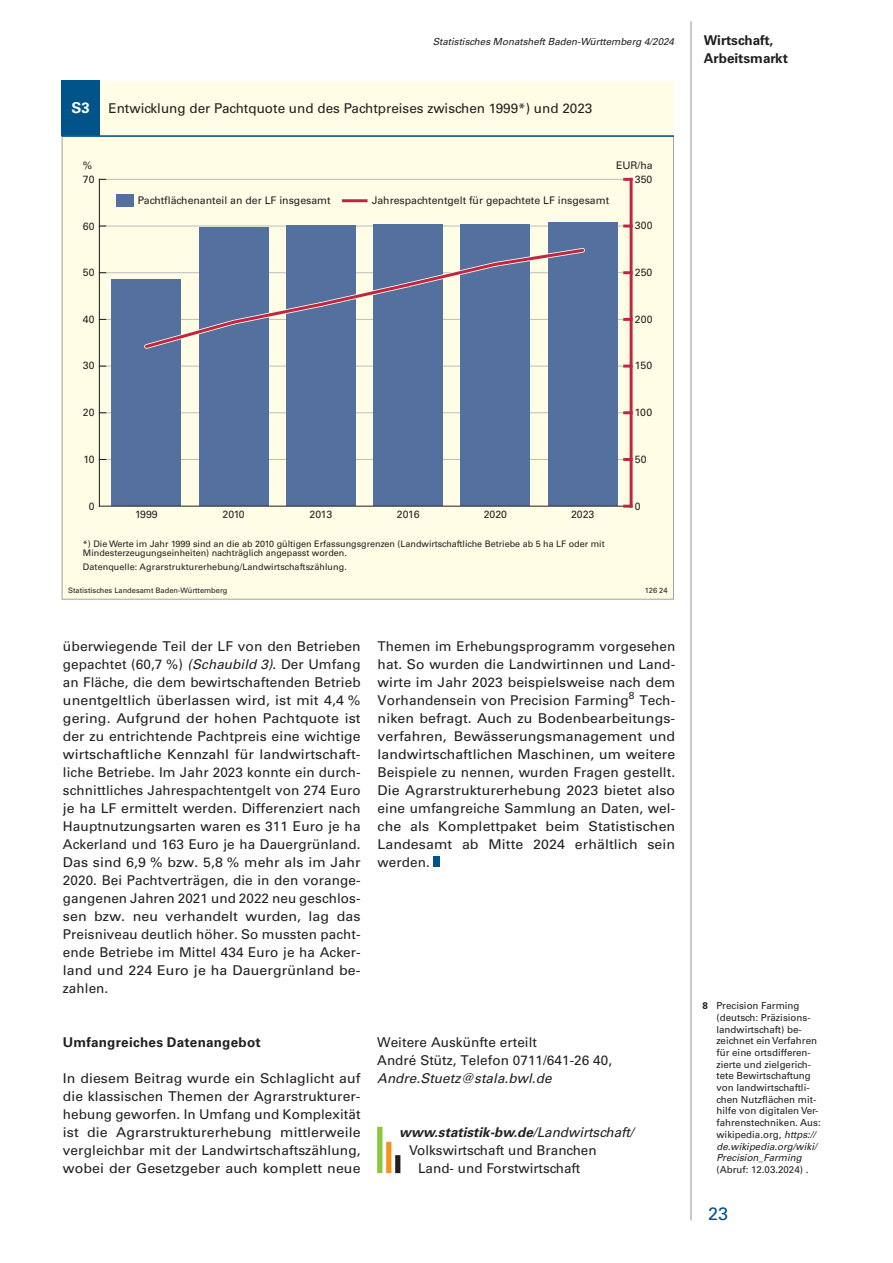
<style>
.page{position:relative;width:893px;height:1263px;background:#fff}
.page>*{position:absolute;margin:0;border:0;box-sizing:border-box;transform-origin:0 0}
.t1{font:18px "Univers";color:#01548a}
.t2{font:700 15px "Univers";color:#fff}
.t3{font:13.5px/18px "Univers";letter-spacing:.005em;color:#231f20;text-align:justify}
.t4{font:13.5px/18px "Univers";letter-spacing:.005em;color:#231f20;text-align:justify;scale:1.05 1}
.t5{font:700 13.5px/18px "Univers";letter-spacing:.005em;color:#231f20}
.t6{font:italic 700 13.5px "Univers";color:#231f20}
.t7{font:italic 13.5px "Univers";letter-spacing:.005em;color:#231f20}
.t8{font:10.5px "Univers";color:#231f20}
.t9{font:9.75px/11.7px "Univers";color:#231f20}
.t10{font:italic 9.75px "Univers";color:#231f20}
.t11{font:9px/9px "Univers";color:#231f20}
.t12{font:7.5px "Univers";color:#231f20}
.s1{font-style:italic}
.s2{font-weight:400}
.s3{font-weight:700}
</style>
<div class="page">
<hr style="left:691px;top:21px;width:1px;height:1199px;background:#939598">
<div style="left:377px;top:1127px;width:5px;height:46px;background:#8bc63e"></div>
<div style="left:386px;top:1142px;width:5px;height:31px;background:#f7931d"></div>
<div style="left:395px;top:1155px;width:5px;height:18px;background:#231f20"></div>
<div style="left:434px;top:857px;width:6px;height:10px;background:#01548a"></div>
<div style="left:62px;top:81px;width:612px;height:519px;background:#fffde5"></div>
<div style="left:62px;top:81px;width:38px;height:55px;background:#01548a"></div>
<svg style="left:62px;top:137px;width:612px;height:463px"></svg>
<hr style="left:62px;top:135px;width:612px;height:2px;background:#01548a">
<hr style="left:99px;top:459px;width:530px;height:1px;background:#bcbdc0">
<hr style="left:99px;top:412px;width:530px;height:1px;background:#bcbdc0">
<hr style="left:99px;top:366px;width:530px;height:1px;background:#bcbdc0">
<hr style="left:99px;top:319px;width:530px;height:1px;background:#bcbdc0">
<hr style="left:99px;top:272px;width:530px;height:1px;background:#bcbdc0">
<hr style="left:99px;top:226px;width:530px;height:1px;background:#bcbdc0">
<hr style="left:99px;top:179px;width:530px;height:1px;background:#bcbdc0">
<div style="left:116px;top:194px;width:17px;height:12px;background:#54709e"></div>
<hr style="left:342px;top:199px;width:26px;height:3px;background:#bf2645">
<hr style="left:99px;top:179px;width:1px;height:327px;background:#231f20">
<hr style="left:630px;top:179px;width:3px;height:327px;background:#bf2645">
<svg style="left:625px;top:458px;width:5px;height:3px"></svg>
<svg style="left:625px;top:411px;width:5px;height:3px"></svg>
<svg style="left:625px;top:365px;width:5px;height:3px"></svg>
<svg style="left:625px;top:318px;width:5px;height:3px"></svg>
<svg style="left:625px;top:271px;width:5px;height:3px"></svg>
<svg style="left:625px;top:178px;width:6px;height:3px"></svg>
<div style="left:112px;top:280px;width:69px;height:226px;background:#54709e"></div>
<div style="left:199px;top:227px;width:70px;height:279px;background:#54709e"></div>
<div style="left:286px;top:226px;width:70px;height:280px;background:#54709e"></div>
<div style="left:373px;top:225px;width:70px;height:281px;background:#54709e"></div>
<div style="left:461px;top:225px;width:69px;height:281px;background:#54709e"></div>
<div style="left:548px;top:223px;width:70px;height:283px;background:#54709e"></div>
<svg style="left:141px;top:245px;width:444px;height:107px"></svg>
<hr style="left:99px;top:506px;width:532px;height:1px;background:#231f20">
<svg style="left:625px;top:505px;width:6px;height:3px"></svg>
<p class="t2" style="left:72px;top:99px;width:20px">S3</p>
<p class="t10" style="left:433px;top:35px;width:243px">Statistisches Monatsheft Baden-Württemberg 4/2024</p>
<p class="t5" style="left:704px;top:31px;width:86px">Wirtschaft,<br>Arbeitsmarkt</p>
<p class="t3" style="left:108px;top:99px;width:486px">Entwicklung der Pachtquote und des Pachtpreises zwischen 1999*) und 2023</p>
<p class="t8" style="left:83px;top:159px;width:11px">%</p>
<p class="t8" style="left:616px;top:159px;width:38px">EUR/ha</p>
<p class="t8" style="left:83px;top:173px;width:13px">70</p>
<p class="t8" style="left:635px;top:173px;width:19px">350</p>
<p class="t8" style="left:138px;top:194px;width:194px">Pachtflächenanteil an der LF insgesamt</p>
<p class="t8" style="left:372px;top:194px;width:239px">Jahrespachtentgelt für gepachtete LF insgesamt</p>
<p class="t8" style="left:83px;top:220px;width:13px">60</p>
<p class="t8" style="left:635px;top:219px;width:19px">300</p>
<p class="t8" style="left:83px;top:266px;width:13px">50</p>
<p class="t8" style="left:635px;top:266px;width:19px">250</p>
<p class="t8" style="left:83px;top:313px;width:13px">40</p>
<p class="t8" style="left:635px;top:313px;width:19px">200</p>
<p class="t8" style="left:83px;top:359px;width:13px">30</p>
<p class="t8" style="left:635px;top:359px;width:19px">150</p>
<p class="t8" style="left:83px;top:406px;width:13px">20</p>
<p class="t8" style="left:635px;top:406px;width:19px">100</p>
<p class="t8" style="left:83px;top:453px;width:13px">10</p>
<p class="t8" style="left:635px;top:453px;width:13px">50</p>
<p class="t8" style="left:89px;top:500px;width:7px">0</p>
<p class="t8" style="left:135px;top:508px;width:24px">1999</p>
<p class="t8" style="left:223px;top:508px;width:24px">2010</p>
<p class="t8" style="left:310px;top:508px;width:24px">2013</p>
<p class="t8" style="left:397px;top:508px;width:24px">2016</p>
<p class="t8" style="left:484px;top:508px;width:25px">2020</p>
<p class="t8" style="left:571px;top:508px;width:25px">2023</p>
<p class="t8" style="left:635px;top:500px;width:7px">0</p>
<p class="t11" style="left:83px;top:540px;width:523px">*) Die Werte im Jahr 1999 sind an die ab 2010 gültigen Erfassungsgrenzen (Landwirtschaftliche Betriebe ab 5 ha LF oder mit<br>Mindesterzeugungseinheiten) nachträglich angepasst worden.</p>
<p class="t11" style="left:83px;top:562px;width:265px">Datenquelle: Agrarstrukturerhebung/Landwirtschaftszählung.</p>
<p class="t12" style="left:68px;top:586px;width:161px">Statistisches Landesamt Baden-Württemberg</p>
<p class="t12" style="left:645px;top:586px;width:24px">126 24</p>
<p class="t3" style="left:63px;top:637px;width:299px">überwiegende Teil der LF von den Betrieben gepachtet (60,7 %) <span class="s1">(Schaubild 3)</span>. Der Umfang an Fläche, die dem bewirtschaftenden Betrieb unentgeltlich überlassen wird, ist mit 4,4 % gering. Aufgrund der hohen Pachtquote ist der zu entrichtende Pachtpreis eine wichtige wirtschaftliche Kennzahl für landwirtschaft‑ liche Betriebe. Im Jahr 2023 konnte ein durch&shy;schnittliches Jahrespachtentgelt von 274 Euro je ha LF ermittelt werden. Differenziert nach Hauptnutzungsarten waren es 311 Euro je ha Ackerland und 163 Euro je ha Dauergrünland.<br>Das sind 6,9 % bzw. 5,8 % mehr als im Jahr 2020. Bei Pachtverträgen, die in den vorange&shy;gangenen Jahren 2021 und 2022 neu geschlos&shy;sen bzw. neu verhandelt wurden, lag das Preisniveau deutlich höher. So mussten pacht&shy;ende Betriebe im Mittel 434 Euro je ha Acker‑ land und 224 Euro je ha Dauergrünland be‑ zahlen.</p>
<p class="t3" style="left:378px;top:637px;width:299px">Themen im Erhebungsprogramm vorgesehen hat. So wurden die Landwirtinnen und Land&shy;wirte im Jahr 2023 beispielsweise nach dem Vorhandensein von Precision Farming<sup>8</sup> Tech‑ niken befragt. Auch zu Bodenbearbeitungs‑ verfahren, Bewässerungsmanagement und landwirtschaftlichen Maschinen, um weitere Beispiele zu nennen, wurden Fragen gestellt.<br>Die Agrarstrukturerhebung 2023 bietet also eine umfangreiche Sammlung an Daten, wel‑ che als Komplettpaket beim Statistischen Landesamt ab Mitte 2024 erhältlich sein werden.</p>
<p class="t5" style="left:63px;top:1033px;width:199px">Umfangreiches Datenangebot</p>
<p class="t4" style="left:63px;top:1069px;width:285px">In diesem Beitrag wurde ein Schlaglicht auf die klassischen Themen der Agrarstrukturer‑ hebung geworfen. In Umfang und Komplexität ist die Agrarstrukturerhebung mittlerweile vergleichbar mit der Landwirtschaftszählung, wobei der Gesetzgeber auch komplett neue</p>
<p class="t3" style="left:377px;top:1033px;width:236px">Weitere Auskünfte erteilt<br>André Stütz, Telefon 0711/641-26 40,</p>
<p class="t7" style="left:377px;top:1070px;width:176px">Andre.Stuetz@stala.bwl.de</p>
<p class="t6" style="left:399px;top:1124px;width:236px">www.statistik-bw.de<span class="s2">/Landwirtschaft/</span></p>
<p class="t3" style="left:409px;top:1141px;width:189px">Volkswirtschaft und Branchen</p>
<p class="t3" style="left:418px;top:1159px;width:164px">Land- und Forstwirtschaft</p>
<p class="t9" style="left:716px;top:1000px;width:106px;text-indent:-14px"><span class="s3">8</span> Precision Farming (deutsch: Präzisions&shy;landwirtschaft) be‑ zeichnet ein Verfahren für eine ortsdifferen&shy;zierte und zielgerich‑ tete Bewirtschaftung von landwirtschaftli‑ chen Nutzflächen mit‑ hilfe von digitalen Ver&shy;fahrenstechniken. Aus: wikipedia.org, <span class="s1">https:// de.wikipedia.org/wiki/<br>Precision_Farming</span></p>
<p class="t9" style="left:716px;top:1164px;width:93px">(Abruf: 12.03.2024) .</p>
<h1 class="t1" style="left:708px;top:1203px;width:22px">23</h1>
</div>
